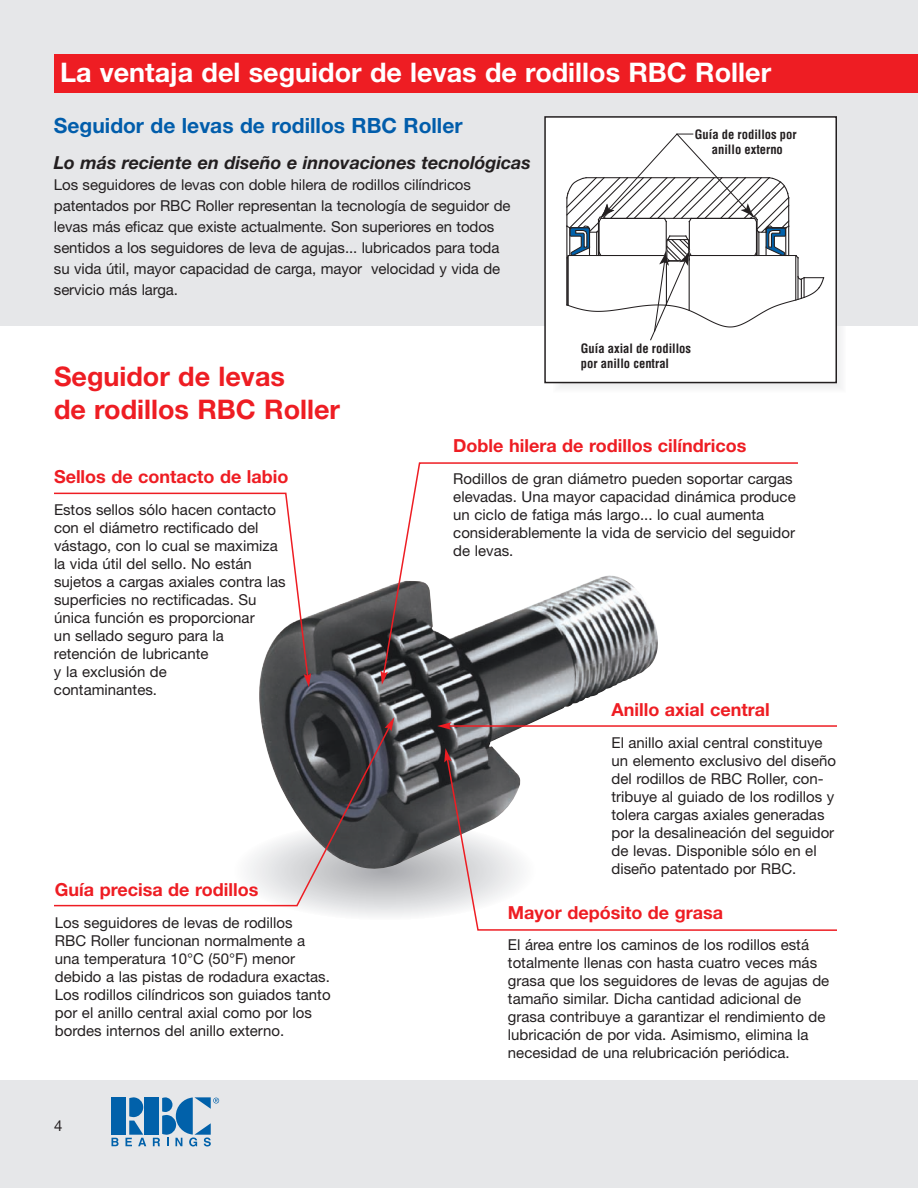
<style>
.page{position:relative;width:918px;height:1188px;background:#fff}
.page>*{position:absolute;margin:0;border:0;box-sizing:border-box;transform-origin:0 0}
.t1{font:700 27px "Helvetica Neue";color:#fff}
.t2{font:700 27px/32.4px "Helvetica Neue";color:#ee1d23}
.t3{font:700 21px "Helvetica Neue";color:#015dab}
.t4{font:700 18px "Helvetica Neue";color:#ee1d23}
.t5{font:italic 700 18px "Helvetica Neue";color:#231f20}
.t6{font:15px/18px "Helvetica Neue";color:#231f20}
.t7{font:700 condensed 12.6px/15.1px "Helvetica";color:#231f20}
</style>
<div class="page">
<div style="left:0;top:1080px;width:918px;height:108px;background:#e6e7e9"></div>
<div style="left:111px;top:1097px;width:15px;height:38px;background:#0161aa"></div>
<div style="left:144px;top:1097px;width:15px;height:38px;background:#0161aa"></div>
<svg style="left:112px;top:1138px;width:7px;height:8px"></svg>
<svg style="left:126px;top:1097px;width:20px;height:49px"></svg>
<svg style="left:153px;top:1097px;width:66px;height:49px"></svg>
<div style="left:0;top:0;width:918px;height:326px;background:#e6e7e9"></div>
<div style="left:54px;top:54px;width:864px;height:39px;background:#ee1d23"></div>
<svg style="left:308px;top:875px;width:138px;height:41px"></svg>
<img style="left:259px;top:588px;width:378px;height:287px">
<svg style="left:446px;top:757px;width:391px;height:174px"></svg>
<svg style="left:444px;top:748px;width:8px;height:14px"></svg>
<svg style="left:54px;top:725px;width:337px;height:183px"></svg>
<svg style="left:385px;top:717px;width:9px;height:14px"></svg>
<svg style="left:382px;top:462px;width:416px;height:213px"></svg>
<svg style="left:381px;top:671px;width:7px;height:14px"></svg>
<hr style="left:449px;top:725px;width:388px;height:2px;background:#ee1d23">
<svg style="left:437px;top:722px;width:14px;height:8px"></svg>
<div style="left:545px;top:117px;width:291px;height:266px;background:#fff"></div>
<svg style="left:566px;top:133px;width:258px;height:207px"></svg>
<div style="left:544px;top:116px;width:293px;height:267px;border:2px solid #231f20"></div>
<svg style="left:54px;top:492px;width:255px;height:186px"></svg>
<svg style="left:304px;top:673px;width:7px;height:14px"></svg>
<h1 class="t1" style="left:60px;top:63px;width:713px">La ventaja del seguidor de levas de rodillos RBC Roller</h1>
<h2 class="t3" style="left:54px;top:118px;width:410px">Seguidor de levas de rodillos RBC Roller</h2>
<p class="t5" style="left:54px;top:156px;width:478px">Lo más reciente en diseño e innovaciones tecnológicas</p>
<p class="t6" style="left:54px;top:176px;width:458px;line-height:21px">Los seguidores de levas con doble hilera de rodillos cilíndricos patentados por RBC Roller representan la tecnología de seguidor de levas más eficaz que existe actualmente. Son superiores en todos sentidos a los seguidores de leva de agujas... lubricados para toda su vida útil, mayor capacidad de carga, mayor velocidad y vida de servicio más larga.</p>
<h1 class="t2" style="left:54px;top:363px;width:288px">Seguidor de levas<br>de rodillos RBC Roller</h1>
<p class="t7" style="left:695px;top:127px;width:103px;text-align:center">Guía de rodillos por anillo externo</p>
<p class="t7" style="left:581px;top:341px;width:112px">Guía axial de rodillos por anillo central</p>
<p class="t4" style="left:54px;top:470px;width:236px">Sellos de contacto de labio</p>
<p class="t6" style="left:54px;top:502px;width:233px">Estos sellos sólo hacen contacto con el diámetro rectificado del vástago, con lo cual se maximiza la vida útil del sello. No están sujetos a cargas axiales contra las superficies no rectificadas. Su única función es proporcionar<br>un sellado seguro para la retención de lubricante<br>y la exclusión de<br>contaminantes.</p>
<p class="t4" style="left:55px;top:883px;width:205px">Guía precisa de rodillos</p>
<p class="t6" style="left:55px;top:915px;width:277px">Los seguidores de levas de rodillos<br>RBC Roller funcionan normalmente a una temperatura 10°C (50°F) menor debido a las pistas de rodadura exactas.<br>Los rodillos cilíndricos son guiados tanto por el anillo central axial como por los bordes internos del anillo externo.</p>
<p class="t6" style="left:54px;top:1118px;width:10px">4</p>
<p class="t4" style="left:453px;top:439px;width:295px">Doble hilera de rodillos cilíndricos</p>
<p class="t6" style="left:453px;top:471px;width:344px">Rodillos de gran diámetro pueden soportar cargas elevadas. Una mayor capacidad dinámica produce un ciclo de fatiga más largo... lo cual aumenta considerablemente la vida de servicio del seguidor de levas.</p>
<p class="t4" style="left:612px;top:703px;width:160px">Anillo axial central</p>
<p class="t6" style="left:612px;top:735px;width:226px">El anillo axial central constituye un elemento exclusivo del diseño del rodillos de RBC Roller, con&shy;tribuye al guiado de los rodillos y tolera cargas axiales generadas por la desalineación del seguidor de levas. Disponible sólo en el diseño patentado por RBC.</p>
<p class="t4" style="left:508px;top:906px;width:217px">Mayor depósito de grasa</p>
<p class="t6" style="left:508px;top:937px;width:323px">El área entre los caminos de los rodillos está totalmente llenas con hasta cuatro veces más grasa que los seguidores de levas de agujas de tamaño similar. Dicha cantidad adicional de grasa contribuye a garantizar el rendimiento de lubricación de por vida. Asimismo, elimina la necesidad de una relubricación periódica.</p>
</div>
